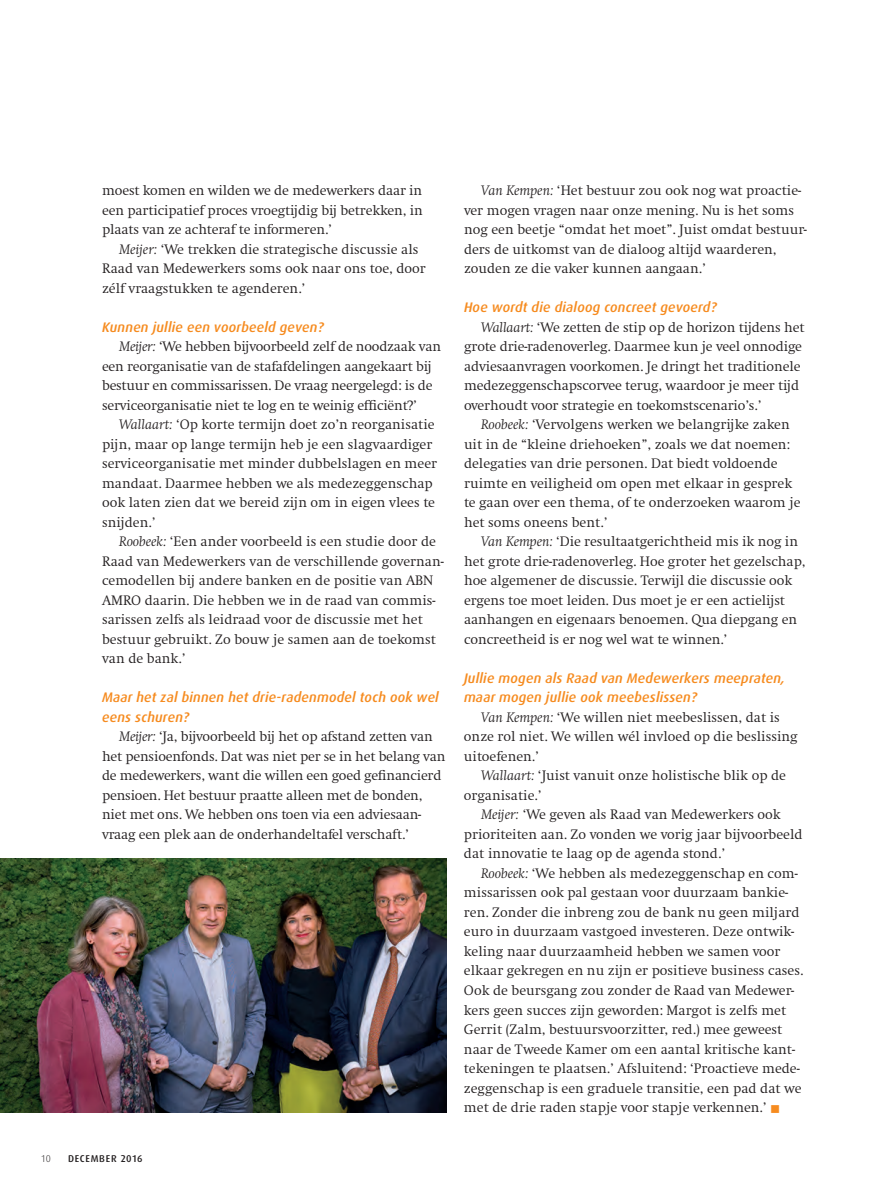
<style>
.page{position:relative;width:893px;height:1187px;background:#fff}
.page>*{position:absolute;margin:0;border:0;box-sizing:border-box;transform-origin:0 0}
.t1{font:300 14.25px/19.5px "Swift EF";color:#231f20}
.t2{font:italic 500 13.8px/19.5px "Dax OT";letter-spacing:.01em;color:#f68b1f}
.t3{font:500 9.9px "Dax OT";letter-spacing:.075em;color:#231f20}
.t4{font:300 9.9px "Dax OT";color:#231f20}
.s1{font-style:italic}
.s2{color:#f68b1f}
</style>
<div class="page">
<hr style="left:892px;top:0;width:1px;height:1112px;background:#b55a9b">
<img style="left:0;top:858px;width:446px;height:254px">
<p class="t1" style="left:102px;top:181px;width:322px;text-align:justify">moest komen en wilden we de medewerkers daar in een participatief proces vroegtijdig bij betrekken, in plaats van ze achteraf te informeren.’</p>
<p class="t1" style="left:102px;top:239px;width:325px;text-indent:17px"><span class="s1">Meijer:</span> ‘We trekken die strategische discussie als<br>Raad van Medewerkers soms ook naar ons toe, door zélf vraagstukken te agenderen.’</p>
<p class="t2" style="left:102px;top:317px;width:223px">Kunnen jullie een voorbeeld geven?</p>
<p class="t1" style="left:102px;top:337px;width:340px;text-indent:17px"><span class="s1">Meijer:</span> ‘We hebben bijvoorbeeld zelf de noodzaak van een reorganisatie van de stafafdelingen aangekaart bij bestuur en commissarissen. De vraag neergelegd: is de serviceorganisatie niet te log en te weinig efficiënt?’</p>
<p class="t1" style="left:102px;top:415px;width:337px;text-indent:17px"><span class="s1">Wallaart:</span> ‘Op korte termijn doet zo’n reorganisatie pijn, maar op lange termijn heb je een slagvaardiger serviceorganisatie met minder dubbelslagen en meer mandaat. Daarmee hebben we als medezeggenschap ook laten zien dat we bereid zijn om in eigen vlees te snijden.’</p>
<p class="t1" style="left:102px;top:532px;width:343px;text-indent:17px"><span class="s1">Roobeek:</span> ‘Een ander voorbeeld is een studie door de Raad van Medewerkers van de verschillende governan&shy;cemodellen bij andere banken en de positie van ABN AMRO daarin. Die hebben we in de raad van commis&shy;sarissen zelfs als leidraad voor de discussie met het bestuur gebruikt. Zo bouw je samen aan de toekomst van de bank.’</p>
<p class="t2" style="left:102px;top:688px;width:338px">Maar het zal binnen het drie-radenmodel toch ook wel eens schuren?</p>
<p class="t1" style="left:102px;top:727px;width:345px;text-indent:17px"><span class="s1">Meijer:</span> ‘Ja, bijvoorbeeld bij het op afstand zetten van het pensioenfonds. Dat was niet per se in het belang van de medewerkers, want die willen een goed gefinancierd pensioen. Het bestuur praatte alleen met de bonden, niet met ons. We hebben ons toen via een adviesaan&shy;vraag een plek aan de onderhandeltafel verschaft.’</p>
<p class="t4" style="left:42px;top:1151px;width:11px">10</p>
<p class="t3" style="left:68px;top:1151px;width:76px">DECEMBER 2016</p>
<p class="t1" style="left:464px;top:181px;width:344px;text-indent:17px"><span class="s1">Van Kempen:</span> ‘Het bestuur zou ook nog wat proactie&shy;ver mogen vragen naar onze mening. Nu is het soms nog een beetje “omdat het moet”. Juist omdat bestuur&shy;ders de uitkomst van de dialoog altijd waarderen, zouden ze die vaker kunnen aangaan.’</p>
<p class="t2" style="left:464px;top:298px;width:254px">Hoe wordt die dialoog concreet gevoerd?</p>
<p class="t1" style="left:464px;top:317px;width:342px;text-indent:17px"><span class="s1">Wallaart:</span> ‘We zetten de stip op de horizon tijdens het grote drie-radenoverleg. Daarmee kun je veel onnodige adviesaanvragen voorkomen. Je dringt het traditionele medezeggenschapscorvee terug, waardoor je meer tijd overhoudt voor strategie en toekomstscenario’s.’</p>
<p class="t1" style="left:464px;top:415px;width:338px;text-indent:17px"><span class="s1">Roobeek:</span> ‘Vervolgens werken we belangrijke zaken uit in de “kleine driehoeken”, zoals we dat noemen: delegaties van drie personen. Dat biedt voldoende ruimte en veiligheid om open met elkaar in gesprek te gaan over een thema, of te onderzoeken waarom je het soms oneens bent.’</p>
<p class="t1" style="left:464px;top:532px;width:343px;text-indent:17px"><span class="s1">Van Kempen:</span> ‘Die resultaatgerichtheid mis ik nog in het grote drie-radenoverleg. Hoe groter het gezelschap, hoe algemener de discussie. Terwijl die discussie ook ergens toe moet leiden. Dus moet je er een actielijst aanhangen en eigenaars benoemen. Qua diepgang en concreetheid is er nog wel wat te winnen.’</p>
<p class="t2" style="left:464px;top:668px;width:323px">Jullie mogen als Raad van Medewerkers meepraten, maar mogen jullie ook meebeslissen?</p>
<p class="t1" style="left:464px;top:707px;width:335px;text-indent:17px"><span class="s1">Van Kempen:</span> ‘We willen niet meebeslissen, dat is onze rol niet. We willen wél invloed op die beslissing uitoefenen.’</p>
<p class="t1" style="left:464px;top:766px;width:324px;text-indent:17px"><span class="s1">Wallaart:</span> ‘Juist vanuit onze holistische blik op de organisatie.’</p>
<p class="t1" style="left:464px;top:805px;width:340px;text-indent:17px"><span class="s1">Meijer:</span> ‘We geven als Raad van Medewerkers ook prioriteiten aan. Zo vonden we vorig jaar bijvoorbeeld dat innovatie te laag op de agenda stond.’</p>
<p class="t1" style="left:464px;top:863px;width:341px;text-indent:17px"><span class="s1">Roobeek:</span> ‘We hebben als medezeggenschap en com&shy;missarissen ook pal gestaan voor duurzaam bankie&shy;ren. Zonder die inbreng zou de bank nu geen miljard euro in duurzaam vastgoed investeren. Deze ontwik&shy;keling naar duurzaamheid hebben we samen voor elkaar gekregen en nu zijn er positieve business cases.<br>Ook de beursgang zou zonder de Raad van Medewer&shy;kers geen succes zijn geworden: Margot is zelfs met Gerrit (Zalm, bestuursvoorzitter, red.) mee geweest naar de Tweede Kamer om een aantal kritische kant&shy;tekeningen te plaatsen.’ Afsluitend: ‘Proactieve mede&shy;zeggenschap is een graduele transitie, een pad dat we met de drie raden stapje voor stapje verkennen.’ <span class="s2">■</span></p>
</div>
